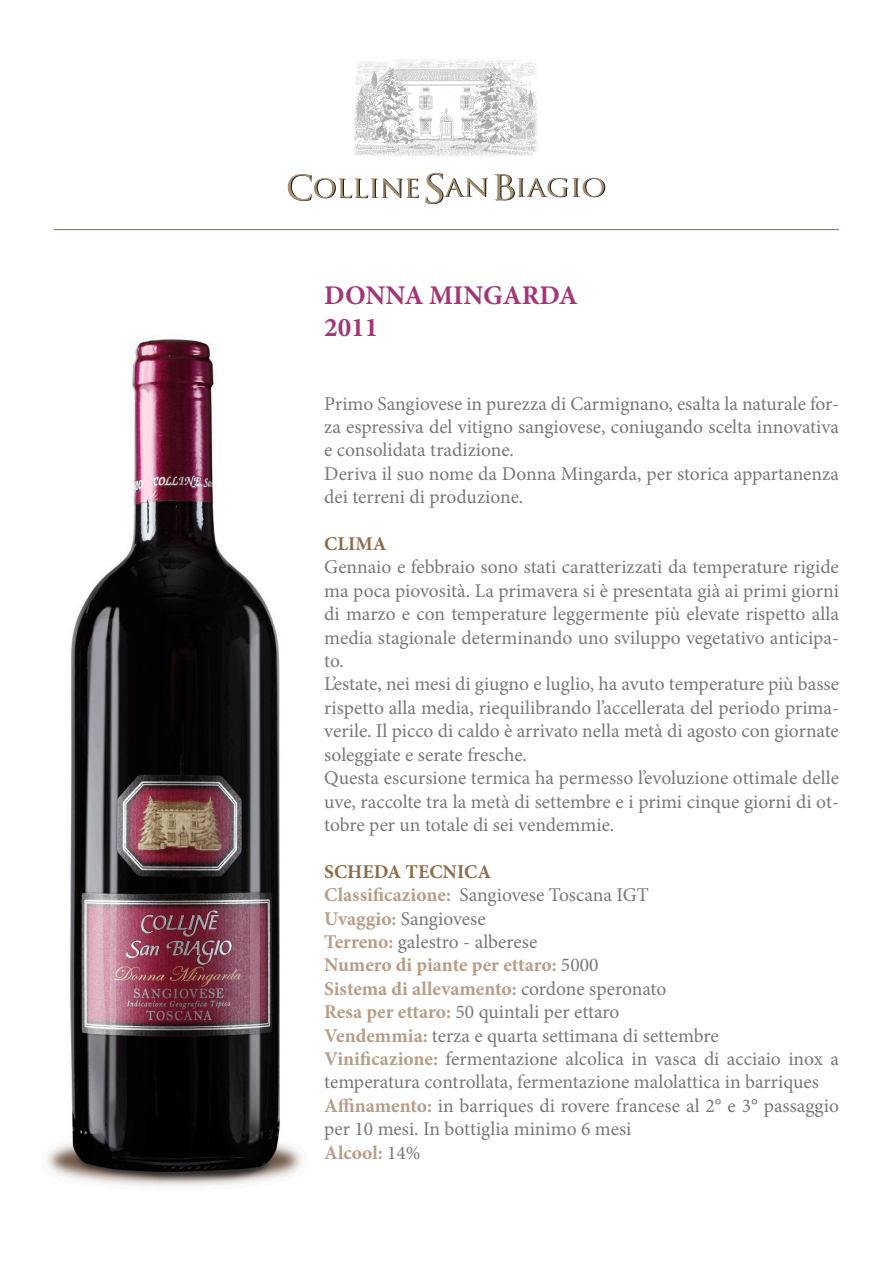
<style>
.page{position:relative;width:893px;height:1263px;background:#fff}
.page>*{position:absolute;margin:0;border:0;box-sizing:border-box;transform-origin:0 0}
.t1{font:700 27px "Minion Pro";color:#a33676}
.t2{font:19.5px/23.4px "Minion Pro";color:#76787b;text-align:justify}
.t3{font:700 19.5px "Minion Pro";color:#b79d86}
.t4{font:700 19.5px "Minion Pro";color:#8e6d4b}
.s1{font-weight:700;color:#b79d86}
.s2{font-weight:400;color:#76787b}
</style>
<div class="page">
<svg style="left:425px;top:173px;width:63px;height:31px"></svg>
<svg style="left:494px;top:174px;width:111px;height:26px"></svg>
<svg style="left:288px;top:174px;width:131px;height:27px"></svg>
<img style="left:354px;top:59px;width:183px;height:98px">
<img style="left:47px;top:230px;width:277px;height:956px">
<hr style="left:54px;top:229px;width:785px;height:1px;background:#8e6d4b">
<p class="t1" style="left:324px;top:276px;width:255px">DONNA MINGARDA</p>
<p class="t1" style="left:324px;top:308px;width:55px">2011</p>
<p class="t2" style="left:324px;top:392px;width:516px">Primo Sangiovese in purezza di Carmignano, esalta la naturale for&shy;za espressiva del vitigno sangiovese, coniugando scelta innovativa e consolidata tradizione.</p>
<p class="t2" style="left:324px;top:462px;width:516px">Deriva il suo nome da Donna Mingarda, per storica appartanenza dei terreni di produzione.</p>
<p class="t4" style="left:324px;top:530px;width:64px">CLIMA</p>
<p class="t2" style="left:324px;top:556px;width:516px">Gennaio e febbraio sono stati caratterizzati da temperature rigide ma poca piovosità. La primavera si è presentata già ai primi giorni di marzo e con temperature leggermente più elevate rispetto alla media stagionale determinando uno sviluppo vegetativo anticipa&shy;to.</p>
<p class="t2" style="left:324px;top:673px;width:516px">L’estate, nei mesi di giugno e luglio, ha avuto temperature più basse rispetto alla media, riequilibrando l’accellerata del periodo prima&shy;verile. Il picco di caldo è arrivato nella metà di agosto con giornate soleggiate e serate fresche.</p>
<p class="t2" style="left:324px;top:766px;width:516px">Questa escursione termica ha permesso l’evoluzione ottimale delle uve, raccolte tra la metà di settembre e i primi cinque giorni di ot&shy;tobre per un totale di sei vendemmie.</p>
<p class="t4" style="left:324px;top:858px;width:168px">SCHEDA TECNICA</p>
<p class="t2" style="left:324px;top:883px;width:326px"><span class="s1">Classificazione:</span> Sangiovese Toscana IGT</p>
<p class="t2" style="left:324px;top:907px;width:163px"><span class="s1">Uvaggio:</span> Sangiovese</p>
<p class="t2" style="left:324px;top:930px;width:215px"><span class="s1">Terreno:</span> galestro - alberese</p>
<p class="t3" style="left:324px;top:951px;width:276px">Numero di piante per ettaro: <span class="s2">5000</span></p>
<p class="t3" style="left:324px;top:975px;width:344px">Sistema di allevamento: <span class="s2">cordone speronato</span></p>
<p class="t2" style="left:324px;top:1000px;width:297px"><span class="s1">Resa per ettaro:</span> 50 quintali per ettaro</p>
<p class="t2" style="left:324px;top:1024px;width:396px"><span class="s1">Vendemmia:</span> terza e quarta settimana di settembre</p>
<p class="t2" style="left:324px;top:1047px;width:516px"><span class="s1">Vinificazione:</span> fermentazione alcolica in vasca di acciaio inox a temperatura controllata, fermentazione malolattica in barriques</p>
<p class="t2" style="left:324px;top:1094px;width:516px"><span class="s1">Affinamento:</span> in barriques di rovere francese al 2° e 3° passaggio per 10 mesi. In bottiglia minimo 6 mesi</p>
<p class="t3" style="left:324px;top:1138px;width:98px">Alcool: <span class="s2">14%</span></p>
</div>
